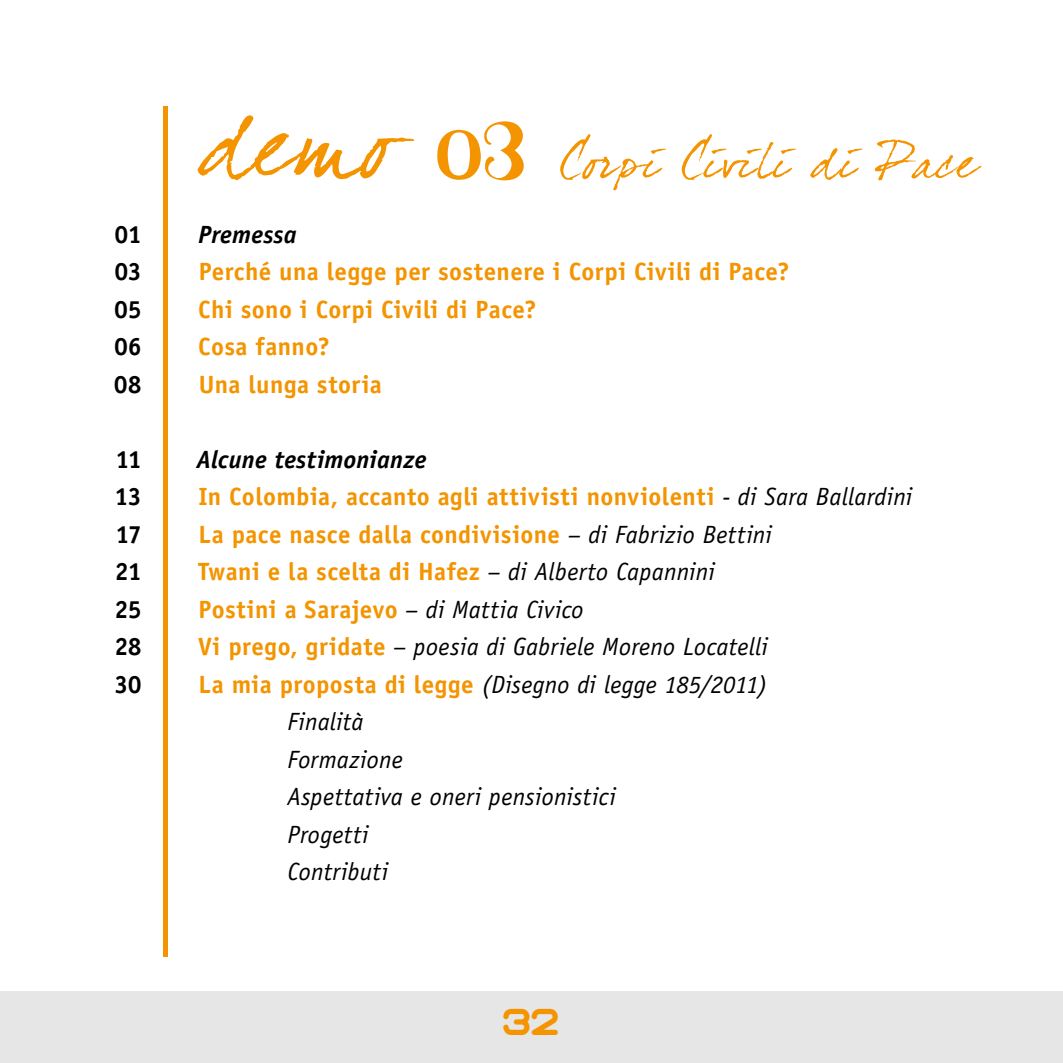
<style>
.page{position:relative;width:1063px;height:1063px;background:#fff}
.page>*{position:absolute;margin:0;border:0;box-sizing:border-box;transform-origin:0 0}
.t1{font:82px "Universitas Studii Salamantini";color:#f39400}
.t2{font:30px "motschcc";color:#f39400}
.t3{font:700 25px/37.5px "Officina Sans Std";letter-spacing:.015em;color:#f39400}
.t4{font:italic 25px "Officina Sans Std";letter-spacing:.01em;color:#000}
.t5{font:italic 700 25px "Officina Sans Std";letter-spacing:.01em;color:#000}
.t6{font:700 25px/37.5px "Officina Sans Std";letter-spacing:-.025em;color:#000;text-align:justify}
.s1{font-weight:400;font-style:italic;color:#000}
.s2{font-weight:700;font-style:normal;color:#f39400}
</style>
<div class="page">
<div style="left:0;top:992px;width:1063px;height:71px;background:#e6e6e6"></div>
<div style="left:163px;top:106px;width:5px;height:851px;background:#f39400"></div>
<svg style="left:198px;top:115px;width:216px;height:65px"></svg>
<svg style="left:560px;top:134px;width:422px;height:56px"></svg>
<p class="t6" style="left:114px;top:215px;width:29px">01<br>03<br>05<br>06<br>08</p>
<p class="t6" style="left:114px;top:440px;width:29px">11<br>13<br>17<br>21<br>25<br>28<br>30</p>
<h1 class="t1" style="left:436px;top:105px;width:91px">03</h1>
<p class="t5" style="left:198px;top:219px;width:100px">Premessa</p>
<p class="t3" style="left:198px;top:252px;width:593px">Perché una legge per sostenere i Corpi Civili di Pace?<br>Chi sono i Corpi Civili di Pace?<br>Cosa fanno?<br>Una lunga storia</p>
<p class="t5" style="left:197px;top:444px;width:231px">Alcune testimonianze</p>
<p class="t3" style="left:199px;top:477px;width:715px">In Colombia, accanto agli attivisti nonviolenti <span class="s1">- di Sara Ballardini</span></p>
<p class="t3" style="left:198px;top:515px;width:575px">La pace nasce dalla condivisione <span class="s1">– di Fabrizio Bettini</span></p>
<p class="t3" style="left:198px;top:552px;width:518px">Twani e la scelta di Hafez <span class="s1">– di Alberto Capannini</span></p>
<p class="t3" style="left:199px;top:590px;width:387px">Postini a Sarajevo <span class="s1">– di Mattia Civico</span></p>
<p class="t4" style="left:198px;top:632px;width:571px"><span class="s2">Vi prego, gridate</span> – poesia di Gabriele Moreno Locatelli</p>
<p class="t4" style="left:198px;top:670px;width:571px"><span class="s2">La mia proposta di legge</span> (Disegno di legge 185/2011)</p>
<p class="t4" style="left:288px;top:707px;width:77px">Finalità</p>
<p class="t4" style="left:288px;top:745px;width:117px">Formazione</p>
<p class="t4" style="left:288px;top:782px;width:330px">Aspettativa e oneri pensionistici</p>
<p class="t4" style="left:288px;top:820px;width:83px">Progetti</p>
<p class="t4" style="left:288px;top:857px;width:102px">Contributi</p>
<p class="t2" style="left:503px;top:1008px;width:58px">32</p>
</div>
